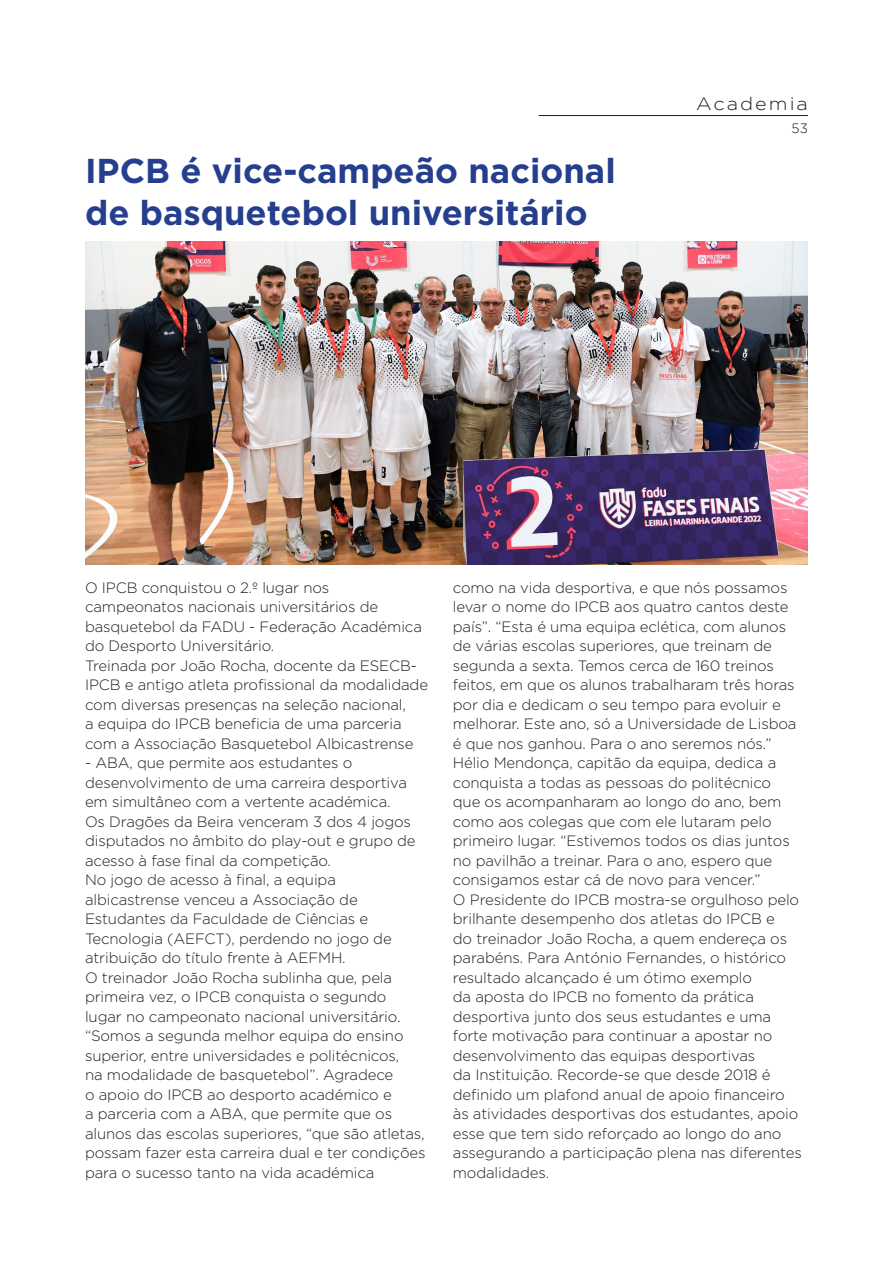
<style>
.page{position:relative;width:893px;height:1263px;background:#fff}
.page>*{position:absolute;margin:0;border:0;box-sizing:border-box;transform-origin:0 0}
.Texto{font:700 34.5px "Gotham";color:#253f8e}
.Cabeçalho{font:300 18px "Gotham";letter-spacing:.1em;color:#231f20;scale:1.1 1}
.Texto-2{font:300 15px/19.5px "Gotham";letter-spacing:-.01em;color:#231f20}
.t1{font:300 13.5px "Gotham";color:#191a00}
</style>
<div class="page">
<hr style="left:539px;top:115px;width:269px;height:1px;background:#231f20">
<img style="left:85px;top:241px;width:722px;height:324px">
<p class="Cabeçalho" style="left:696px;top:94px;width:103px">Academia</p>
<p class="Texto" style="left:85px;top:151px;width:532px">IPCB é vice-campeão nacional</p>
<p class="Texto" style="left:85px;top:192px;width:504px">de basquetebol universitário</p>
<p class="t1" style="left:791px;top:121px;width:18px">53</p>
<p class="Texto-2" style="left:85px;top:577px;width:338px">O IPCB conquistou o 2.º lugar nos campeonatos nacionais universitários de basquetebol da FADU - Federação Académica do Desporto Universitário.</p>
<p class="Texto-2" style="left:85px;top:655px;width:345px">Treinada por João Rocha, docente da ESECB-IPCB e antigo atleta profissional da modalidade com diversas presenças na seleção nacional,<br>a equipa do IPCB beneficia de uma parceria com a Associação Basquetebol Albicastrense</p>
<p class="Texto-2" style="left:85px;top:753px;width:323px">- ABA, que permite aos estudantes o desenvolvimento de uma carreira desportiva em simultâneo com a vertente académica.</p>
<p class="Texto-2" style="left:85px;top:811px;width:332px">Os Dragões da Beira venceram 3 dos 4 jogos disputados no âmbito do play-out e grupo de acesso à fase final da competição.</p>
<p class="Texto-2" style="left:85px;top:870px;width:308px">No jogo de acesso à final, a equipa albicastrense venceu a Associação de Estudantes da Faculdade de Ciências e Tecnologia (AEFCT), perdendo no jogo de atribuição do título frente à AEFMH.</p>
<p class="Texto-2" style="left:85px;top:967px;width:342px">O treinador João Rocha sublinha que, pela primeira vez, o IPCB conquista o segundo lugar no campeonato nacional universitário. “Somos a segunda melhor equipa do ensino superior, entre universidades e politécnicos,<br>na modalidade de basquetebol”. Agradece<br>o apoio do IPCB ao desporto académico e<br>a parceria com a ABA, que permite que os alunos das escolas superiores, “que são atletas, possam fazer esta carreira dual e ter condições para o sucesso tanto na vida académica</p>
<p class="Texto-2" style="left:453px;top:577px;width:345px">como na vida desportiva, e que nós possamos levar o nome do IPCB aos quatro cantos deste país”. “Esta é uma equipa eclética, com alunos de várias escolas superiores, que treinam de segunda a sexta. Temos cerca de 160 treinos feitos, em que os alunos trabalharam três horas por dia e dedicam o seu tempo para evoluir e melhorar. Este ano, só a Universidade de Lisboa é que nos ganhou. Para o ano seremos nós.”</p>
<p class="Texto-2" style="left:453px;top:753px;width:338px">Hélio Mendonça, capitão da equipa, dedica a conquista a todas as pessoas do politécnico que os acompanharam ao longo do ano, bem como aos colegas que com ele lutaram pelo primeiro lugar. “Estivemos todos os dias juntos no pavilhão a treinar. Para o ano, espero que consigamos estar cá de novo para vencer.”</p>
<p class="Texto-2" style="left:453px;top:889px;width:350px">O Presidente do IPCB mostra-se orgulhoso pelo brilhante desempenho dos atletas do IPCB e<br>do treinador João Rocha, a quem endereça os parabéns. Para António Fernandes, o histórico resultado alcançado é um ótimo exemplo<br>da aposta do IPCB no fomento da prática desportiva junto dos seus estudantes e uma forte motivação para continuar a apostar no desenvolvimento das equipas desportivas<br>da Instituição. Recorde-se que desde 2018 é definido um plafond anual de apoio financeiro às atividades desportivas dos estudantes, apoio esse que tem sido reforçado ao longo do ano assegurando a participação plena nas diferentes modalidades.</p>
</div>
